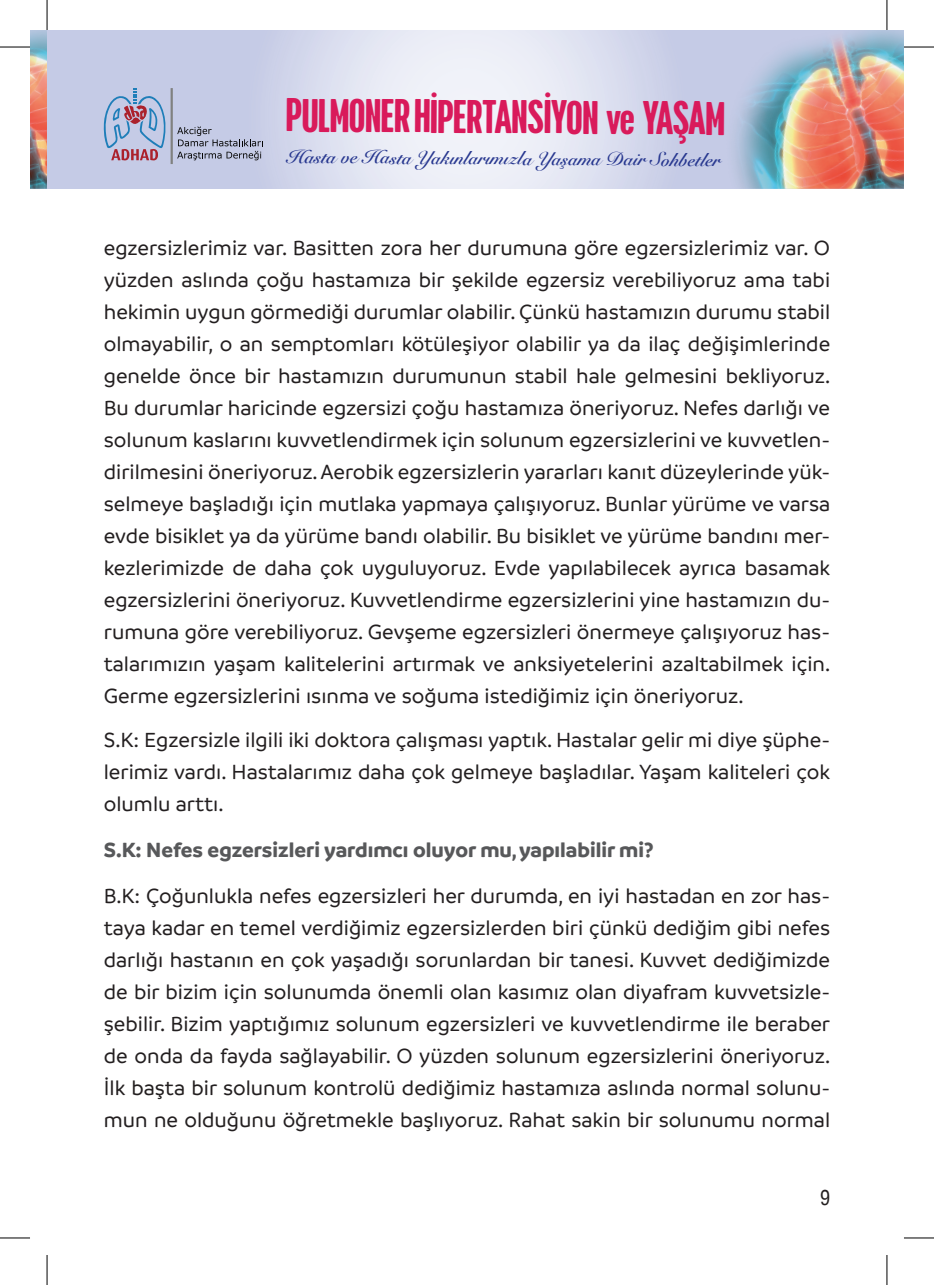
<style>
.page{position:relative;width:934px;height:1285px;background:#fff}
.page>*{position:absolute;margin:0;border:0;box-sizing:border-box;transform-origin:0 0}
.t1{font:500 44px "Cervo Neue Con";letter-spacing:-.03em;color:#d91a5b}
.t2{font:500 22px/32px "Branding SF";color:#231f20;text-align:justify}
.t3{font:700 22px "Branding SF";color:#57585a}
.t4{font:20px "Helvetica Cond";color:#231f20}
.t5{font:700 18.6px "Snell Roundhand";color:#283890}
</style>
<div class="page">
<img style="left:30px;top:30px;width:17px;height:159px">
<svg style="left:47px;top:30px;width:644px;height:159px;background:#d8dcee"></svg>
<svg style="left:103px;top:88px;width:64px;height:72px;background:#abadcb"></svg>
<hr style="left:170px;top:88px;width:3px;height:76px;background:#808180">
<svg style="left:177px;top:126px;width:85px;height:34px;background:#a9aec4"></svg>
<img style="left:691px;top:30px;width:212px;height:159px">
<hr style="left:0;top:47px;width:30px;height:1px;background:#000">
<hr style="left:903px;top:47px;width:30px;height:1px;background:#000">
<hr style="left:0;top:1237px;width:30px;height:1px;background:#000">
<hr style="left:903px;top:1237px;width:30px;height:1px;background:#000">
<hr style="left:47px;top:0;width:1px;height:30px;background:#000">
<hr style="left:47px;top:1255px;width:1px;height:30px;background:#000">
<hr style="left:886px;top:0;width:1px;height:30px;background:#000">
<hr style="left:886px;top:1255px;width:1px;height:30px;background:#000">
<h1 class="t1" style="left:285px;top:89px;width:441px">PULMONER HİPERTANSİYON ve YAŞAM</h1>
<p class="t5" style="left:287px;top:142px;width:434px">Hasta ve Hasta Yakınlarımızla Yaşama Dair Sohbetler</p>
<p class="t2" style="left:104px;top:232px;width:727px">egzersizlerimiz var. Basitten zora her durumuna göre egzersizlerimiz var. O yüzden aslında çoğu hastamıza bir şekilde egzersiz verebiliyoruz ama tabi hekimin uygun görmediği durumlar olabilir. Çünkü hastamızın durumu stabil olmayabilir, o an semptomları kötüleşiyor olabilir ya da ilaç değişimlerinde genelde önce bir hastamızın durumunun stabil hale gelmesini bekliyoruz.<br>Bu durumlar haricinde egzersizi çoğu hastamıza öneriyoruz. Nefes darlığı ve solunum kaslarını kuvvetlendirmek için solunum egzersizlerini ve kuvvetlen&shy;dirilmesini öneriyoruz. Aerobik egzersizlerin yararları kanıt düzeylerinde yük&shy;selmeye başladığı için mutlaka yapmaya çalışıyoruz. Bunlar yürüme ve varsa evde bisiklet ya da yürüme bandı olabilir. Bu bisiklet ve yürüme bandını mer&shy;kezlerimizde de daha çok uyguluyoruz. Evde yapılabilecek ayrıca basamak egzersizlerini öneriyoruz. Kuvvetlendirme egzersizlerini yine hastamızın du&shy;rumuna göre verebiliyoruz. Gevşeme egzersizleri önermeye çalışıyoruz has&shy;talarımızın yaşam kalitelerini artırmak ve anksiyetelerini azaltabilmek için.<br>Germe egzersizlerini ısınma ve soğuma istediğimiz için öneriyoruz.</p>
<p class="t2" style="left:104px;top:723px;width:727px">S.K: Egzersizle ilgili iki doktora çalışması yaptık. Hastalar gelir mi diye şüphe&shy;lerimiz vardı. Hastalarımız daha çok gelmeye başladılar. Yaşam kaliteleri çok olumlu arttı.</p>
<p class="t3" style="left:104px;top:837px;width:551px">S.K: Nefes egzersizleri yardımcı oluyor mu, yapılabilir mi?</p>
<p class="t2" style="left:104px;top:880px;width:727px">B.K: Çoğunlukla nefes egzersizleri her durumda, en iyi hastadan en zor has&shy;taya kadar en temel verdiğimiz egzersizlerden biri çünkü dediğim gibi nefes darlığı hastanın en çok yaşadığı sorunlardan bir tanesi. Kuvvet dediğimizde de bir bizim için solunumda önemli olan kasımız olan diyafram kuvvetsizle&shy;şebilir. Bizim yaptığımız solunum egzersizleri ve kuvvetlendirme ile beraber de onda da fayda sağlayabilir. O yüzden solunum egzersizlerini öneriyoruz.<br>İlk başta bir solunum kontrolü dediğimiz hastamıza aslında normal solunu&shy;mun ne olduğunu öğretmekle başlıyoruz. Rahat sakin bir solunumu normal</p>
<p class="t4" style="left:819px;top:1185px;width:11px">9</p>
</div>
